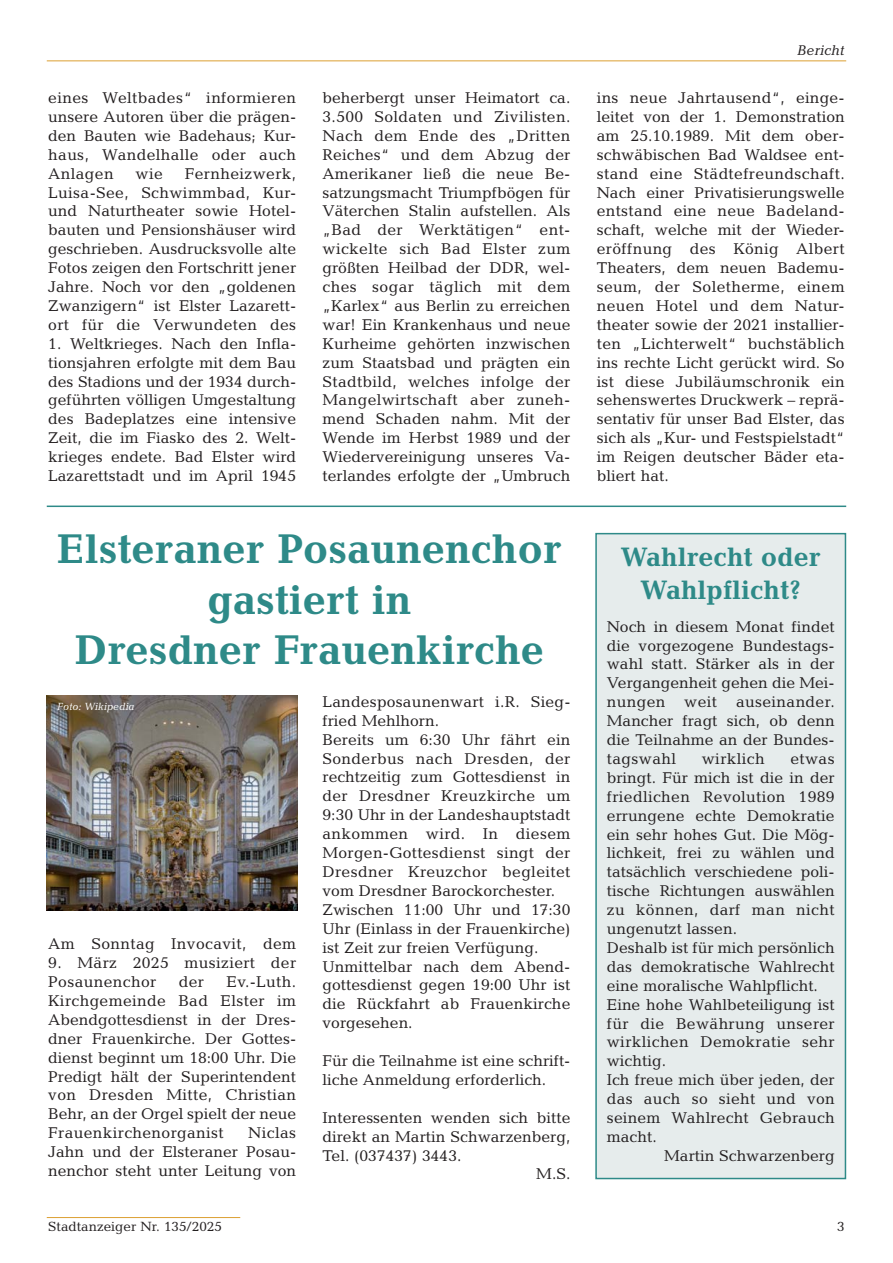
<style>
.page{position:relative;width:893px;height:1263px;background:#fff}
.page>*{position:absolute;margin:0;border:0;box-sizing:border-box;transform-origin:0 0}
.t1{font:700 42px/50.4px "Candida";color:#2e8a88;text-align:center}
.t2{font:700 27px/32.4px "Candida";color:#2e8a88;text-align:center}
.t3{font:15.75px/18.9px "Candida";color:#231f20;text-align:justify}
.t4{font:15.75px/18.9px "Candida";letter-spacing:.02em;color:#231f20}
.t5{font:italic 14.25px "Candida";color:#231f20}
.t6{font:13.5px "Candida";color:#231f20}
.t7{font:italic 10.5px "Candida";color:#fff}
</style>
<div class="page">
<hr style="left:47px;top:60px;width:799px;height:1px;background:#dca032">
<hr style="left:47px;top:1217px;width:193px;height:1px;background:#dca032">
<svg style="left:46px;top:505px;width:801px;height:675px"></svg>
<img style="left:47px;top:696px;width:251px;height:215px">
<p class="t3" style="left:48px;top:90px;width:249px">eines Weltbades“ informieren unsere Autoren über die prägen&shy;den Bauten wie Badehaus; Kur&shy;haus, Wandelhalle oder auch Anlagen</p>
<p class="t3" style="left:48px;top:165px;width:249px;text-indent:137px">Fernheizwerk, Luisa-See, Schwimmbad, Kur&shy;und Naturtheater sowie Hotel&shy;bauten und Pensionshäuser wird geschrieben. Ausdrucksvolle alte Fotos zeigen den Fortschritt jener Jahre. Noch vor den „goldenen Zwanzigern“ ist Elster Lazarett&shy;ort für die Verwundeten des</p>
<p class="t3" style="left:48px;top:336px;width:249px">1. Weltkrieges. Nach den Infla&shy;tionsjahren erfolgte mit dem Bau des Stadions und der 1934 durch&shy;geführten völligen Umgestaltung des Badeplatzes eine intensive Zeit, die im Fiasko des 2. Welt&shy;krieges endete. Bad Elster wird Lazarettstadt und im April 1945</p>
<p class="t3" style="left:136px;top:165px;width:29px">wie</p>
<p class="t5" style="left:797px;top:45px;width:49px">Bericht</p>
<p class="t3" style="left:323px;top:90px;width:249px">beherbergt unser Heimatort ca.<br>3.500 Soldaten und Zivilisten.<br>Nach dem Ende des „Dritten Reiches“ und dem Abzug der Amerikaner ließ die neue Be&shy;satzungsmacht Triumpfbögen für Väterchen Stalin aufstellen. Als „Bad der Werktätigen“ ent&shy;wickelte sich Bad Elster zum größten Heilbad der DDR, wel&shy;ches sogar täglich mit dem „Karlex“ aus Berlin zu erreichen war! Ein Krankenhaus und neue Kurheime gehörten inzwischen zum Staatsbad und prägten ein Stadtbild, welches infolge der Mangelwirtschaft aber zuneh&shy;mend Schaden nahm. Mit der Wende im Herbst 1989 und der Wiedervereinigung unseres Va&shy;terlandes erfolgte der „Umbruch</p>
<p class="t3" style="left:597px;top:90px;width:249px">ins neue Jahrtausend“, einge&shy;leitet von der 1. Demonstration am 25.10.1989. Mit dem ober&shy;schwäbischen Bad Waldsee ent&shy;stand eine Städtefreundschaft.<br>Nach einer Privatisierungswelle entstand eine neue Badeland&shy;schaft, welche mit der Wieder&shy;eröffnung des König Albert Theaters, dem neuen Bademu&shy;seum, der Soletherme, einem neuen Hotel und dem Natur&shy;theater sowie der 2021 installier&shy;ten „Lichterwelt“ buchstäblich ins rechte Licht gerückt wird. So ist diese Jubiläumschronik ein sehenswertes Druckwerk – reprä&shy;sentativ für unser Bad Elster, das sich als „Kur- und Festspielstadt“ im Reigen deutscher Bäder eta&shy;bliert hat.</p>
<h1 class="t1" style="left:57px;top:528px;width:507px">Elsteraner Posaunenchor gastiert in<br>Dresdner Frauenkirche</h1>
<p class="t7" style="left:57px;top:703px;width:79px">Foto: Wikipedia</p>
<p class="t4" style="left:48px;top:936px;width:249px">Am Sonntag Invocavit, dem</p>
<p class="t4" style="left:48px;top:955px;width:249px">9. März 2025 musiziert der<br>Posaunenchor</p>
<p class="t3" style="left:48px;top:974px;width:249px;text-indent:178px">Ev.-Luth.<br>Kirchgemeinde Bad Elster im Abendgottesdienst in der Dres&shy;dner Frauenkirche. Der Gottes&shy;dienst beginnt um 18:00 Uhr. Die Predigt hält der Superintendent von Dresden Mitte, Christian Behr, an der Orgel spielt der neue Frauenkirchenorganist</p>
<p class="t3" style="left:179px;top:974px;width:27px">der</p>
<p class="t3" style="left:48px;top:1125px;width:249px;text-indent:200px">Niclas Jahn und der Elsteraner Posau&shy;nenchor steht unter Leitung von</p>
<p class="t3" style="left:323px;top:694px;width:249px;text-align:left">Landesposaunenwart i.R. Sieg&shy;fried Mehlhorn.<br>Bereits um 6:30 Uhr fährt ein<br>Sonderbus nach Dresden, der rechtzeitig zum Gottesdienst in der Dresdner Kreuzkirche um<br>9:30 Uhr in der Landeshauptstadt ankommen wird. In diesem<br>Morgen-Gottesdienst singt der<br>Dresdner Kreuzchor begleitet vom Dresdner Barockorchester.<br>Zwischen 11:00 Uhr und 17:30<br>Uhr (Einlass in der Frauenkirche) ist Zeit zur freien Verfügung.<br>Unmittelbar nach dem Abend&shy;gottesdienst gegen 19:00 Uhr ist die Rückfahrt ab Frauenkirche vorgesehen.</p>
<p class="t3" style="left:323px;top:1053px;width:249px">Für die Teilnahme ist eine schrift&shy;liche Anmeldung erforderlich.</p>
<p class="t3" style="left:323px;top:1109px;width:249px">Interessenten wenden sich bitte</p>
<p class="t3" style="left:323px;top:1128px;width:249px">direkt an Martin Schwarzenberg,</p>
<p class="t3" style="left:323px;top:1147px;width:140px">Tel. (037437) 3443.</p>
<p class="t3" style="left:536px;top:1166px;width:36px">M.S.</p>
<h2 class="t2" style="left:621px;top:544px;width:202px">Wahlrecht oder<br>Wahlpflicht?</h2>
<p class="t3" style="left:607px;top:618px;width:229px">Noch in diesem Monat findet die vorgezogene Bundestags&shy;wahl statt. Stärker als in der Vergangenheit gehen die Mei&shy;nungen weit auseinander.<br>Mancher fragt sich, ob denn die Teilnahme an der Bundes&shy;tagswahl</p>
<p class="t4" style="left:702px;top:751px;width:64px">wirklich</p>
<p class="t3" style="left:607px;top:751px;width:229px;text-align:left;text-indent:184px">etwas bringt. Für mich ist die in der friedlichen Revolution 1989 errungene echte Demokratie ein sehr hohes Gut. Die Mög&shy;lichkeit, frei zu wählen und tatsächlich verschiedene poli&shy;tische Richtungen auswählen zu können, darf man nicht ungenutzt lassen.<br>Deshalb ist für mich persönlich das demokratische Wahlrecht eine moralische Wahlpflicht.<br>Eine hohe Wahlbeteiligung ist für die Bewährung unserer wirklichen Demokratie sehr wichtig.<br>Ich freue mich über jeden, der das auch so sieht und von seinem Wahlrecht Gebrauch macht.</p>
<p class="t3" style="left:664px;top:1148px;width:172px">Martin Schwarzenberg</p>
<p class="t6" style="left:48px;top:1222px;width:175px">Stadtanzeiger Nr. 135/2025</p>
<p class="t6" style="left:837px;top:1222px;width:9px">3</p>
</div>
